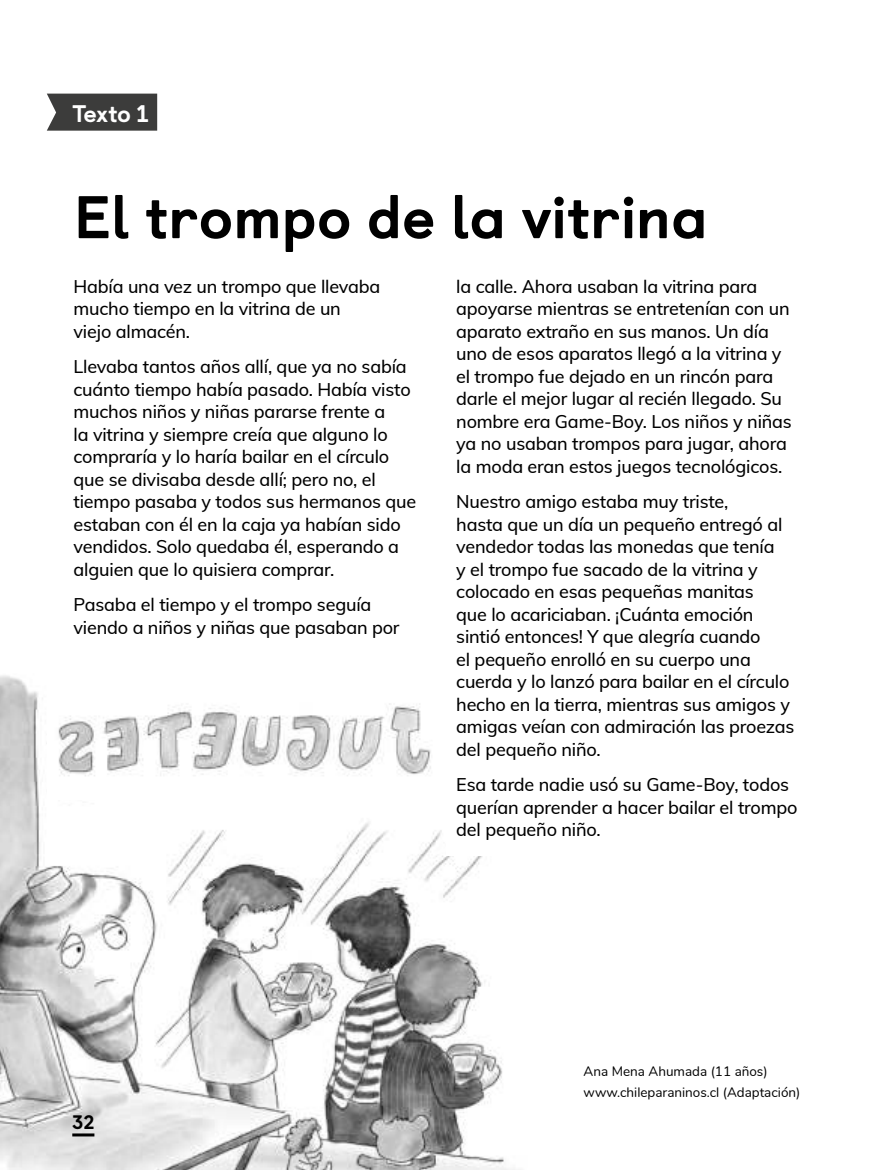
<style>
.page{position:relative;width:893px;height:1170px;background:#fff}
.page>*{position:absolute;margin:0;border:0;box-sizing:border-box;transform-origin:0 0}
.t1{font:800 60px "Castledown";color:#000}
.t2{font:800 24px "Castledown";letter-spacing:-.02em;color:#fff}
.t3{font:800 19.5px "Castledown";color:#000}
.t4{font:500 18px/22.5px "Mulish";letter-spacing:-.01em;color:#000}
.t5{font:13.5px/21px "Nunito";color:#000}
</style>
<div class="page">
<svg style="left:47px;top:94px;width:110px;height:37px;background:#454544"></svg>
<img style="left:0;top:675px;width:506px;height:494px">
<div style="left:48px;top:699px;width:510px;height:101px;background:#fff"></div>
<img style="left:49px;top:693px;width:386px;height:83px">
<div style="left:446px;top:745px;width:294px;height:110px;background:#fff"></div>
<hr style="left:72px;top:1133px;width:22px;height:3px;background:#000">
<h2 class="t2" style="left:72px;top:98px;width:78px">Texto 1</h2>
<h1 class="t1" style="left:74px;top:180px;width:635px">El trompo de la vitrina</h1>
<p class="t4" style="left:74px;top:277px;width:308px">Había una vez un trompo que llevaba mucho tiempo en la vitrina de un viejo almacén.</p>
<p class="t4" style="left:74px;top:357px;width:344px">Llevaba tantos años allí, que ya no sabía cuánto tiempo había pasado. Había visto muchos niños y niñas pararse frente a<br>la vitrina y siempre creía que alguno lo compraría y lo haría bailar en el círculo que se divisaba desde allí; pero no, el tiempo pasaba y todos sus hermanos que estaban con él en la caja ya habían sido vendidos. Solo quedaba él, esperando a alguien que lo quisiera comprar.</p>
<p class="t4" style="left:74px;top:595px;width:327px">Pasaba el tiempo y el trompo seguía viendo a niños y niñas que pasaban por</p>
<p class="t4" style="left:456px;top:277px;width:337px">la calle. Ahora usaban la vitrina para apoyarse mientras se entretenían con un aparato extraño en sus manos. Un día uno de esos aparatos llegó a la vitrina y el trompo fue dejado en un rincón para darle el mejor lugar al recién llegado. Su nombre era Game-Boy. Los niños y niñas ya no usaban trompos para jugar, ahora la moda eran estos juegos tecnológicos.</p>
<p class="t4" style="left:456px;top:492px;width:340px">Nuestro amigo estaba muy triste,<br>hasta que un día un pequeño entregó al vendedor todas las monedas que tenía<br>y el trompo fue sacado de la vitrina y colocado en esas pequeñas manitas<br>que lo acariciaban. ¡Cuánta emoción sintió entonces! Y que alegría cuando<br>el pequeño enrolló en su cuerpo una cuerda y lo lanzó para bailar en el círculo hecho en la tierra, mientras sus amigos y amigas veían con admiración las proezas del pequeño niño.</p>
<p class="t4" style="left:456px;top:775px;width:343px">Esa tarde nadie usó su Game-Boy, todos querían aprender a hacer bailar el trompo del pequeño niño.</p>
<p class="t3" style="left:72px;top:1109px;width:24px">32</p>
<p class="t5" style="left:584px;top:1061px;width:218px">Ana Mena Ahumada (11 años) www.chileparaninos.cl (Adaptación)</p>
</div>
